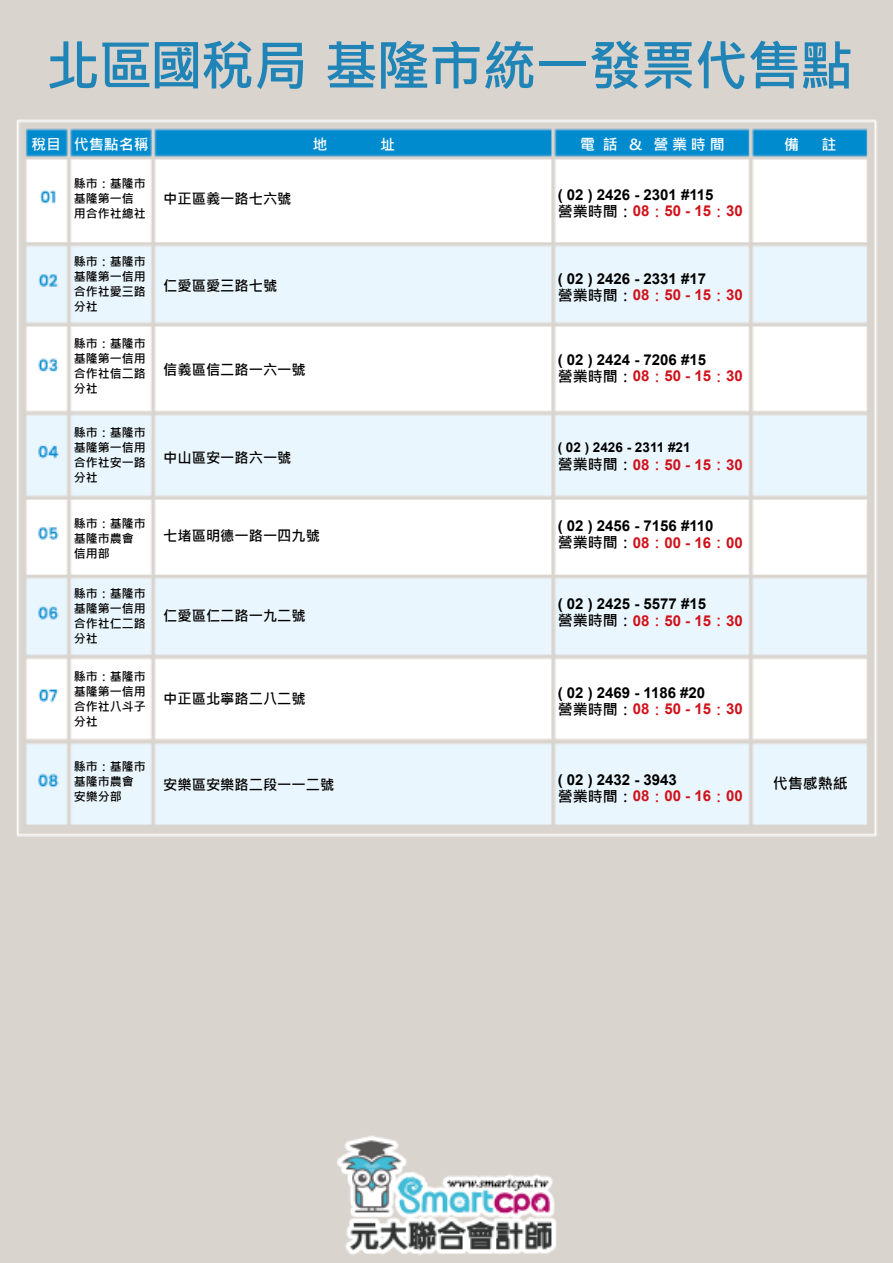
<style>
.page{position:relative;width:893px;height:1263px;background:#fff}
.page>*{position:absolute;margin:0;border:0;box-sizing:border-box;transform-origin:0 0}
.內文標題{font:700 54px "Microsoft Jheng Hei";letter-spacing:-.02em;color:#2084b6}
.內文標題-2{font:700 15px "Arial";color:#d0121b}
.內文標題-3{font:700 15px "Arial";color:#000}
.內文標題-4{font:700 15px "Microsoft Jheng Hei";color:#fff}
.內文標題-5{font:700 15px "Microsoft Jheng Hei";color:#000}
.內文標題-6{font:700 14.25px "Microsoft Jheng Hei";color:#000}
.內文標題-7{font:700 13.5px "Arial";color:#000}
.內文標題-8{font:700 12px "Microsoft Jheng Hei";color:#000}
.s1{font-family:"Microsoft Jheng Hei";color:#000}
.s2{font-family:"Microsoft Jheng Hei"}
</style>
<div class="page">
<img style="left:0;top:0;width:893px;height:1263px">
<p class="內文標題" style="left:46px;top:32px;width:809px">北區國稅局 基隆市統一發票代售點</p>
<p class="內文標題-4" style="left:31px;top:136px;width:31px">稅目</p>
<p class="內文標題-4" style="left:74px;top:136px;width:76px">代售點名稱</p>
<p class="內文標題-4" style="left:784px;top:136px;width:16px">備</p>
<p class="內文標題-4" style="left:822px;top:136px;width:16px">註</p>
<p class="內文標題-3" style="left:558px;top:184px;width:157px">( 02 ) 2426 - 2301 #115</p>
<p class="內文標題-2" style="left:558px;top:200px;width:187px"><span class="s1">營業時間：</span>08<span class="s2">：</span>50 - 15<span class="s2">：</span>30</p>
<p class="內文標題-4" style="left:313px;top:136px;width:16px">地</p>
<p class="內文標題-4" style="left:380px;top:136px;width:16px">址</p>
<p class="內文標題-4" style="left:580px;top:136px;width:146px">電 話 &amp; 營 業 時 間</p>
<p class="內文標題-8" style="left:74px;top:176px;width:73px">縣市：基隆市</p>
<p class="內文標題-8" style="left:74px;top:191px;width:61px">基隆第一信</p>
<p class="內文標題-8" style="left:74px;top:206px;width:73px">用合作社總社</p>
<p class="內文標題-6" style="left:163px;top:190px;width:130px">中正區義一路七六號</p>
<p class="內文標題-8" style="left:74px;top:255px;width:73px">縣市：基隆市</p>
<p class="內文標題-8" style="left:74px;top:270px;width:73px">基隆第一信用</p>
<p class="內文標題-8" style="left:74px;top:285px;width:73px">合作社愛三路</p>
<p class="內文標題-8" style="left:74px;top:300px;width:25px">分社</p>
<p class="內文標題-8" style="left:74px;top:336px;width:73px">縣市：基隆市</p>
<p class="內文標題-8" style="left:74px;top:351px;width:73px">基隆第一信用</p>
<p class="內文標題-8" style="left:74px;top:366px;width:73px">合作社信二路</p>
<p class="內文標題-8" style="left:74px;top:381px;width:25px">分社</p>
<p class="內文標題-8" style="left:74px;top:425px;width:73px">縣市：基隆市</p>
<p class="內文標題-8" style="left:74px;top:440px;width:73px">基隆第一信用</p>
<p class="內文標題-8" style="left:74px;top:455px;width:73px">合作社安一路</p>
<p class="內文標題-8" style="left:74px;top:470px;width:25px">分社</p>
<p class="內文標題-8" style="left:74px;top:516px;width:73px">縣市：基隆市</p>
<p class="內文標題-8" style="left:74px;top:531px;width:61px">基隆市農會</p>
<p class="內文標題-8" style="left:74px;top:546px;width:37px">信用部</p>
<p class="內文標題-8" style="left:74px;top:586px;width:73px">縣市：基隆市</p>
<p class="內文標題-8" style="left:74px;top:601px;width:73px">基隆第一信用</p>
<p class="內文標題-8" style="left:74px;top:616px;width:73px">合作社仁二路</p>
<p class="內文標題-8" style="left:74px;top:631px;width:25px">分社</p>
<p class="內文標題-8" style="left:74px;top:669px;width:73px">縣市：基隆市</p>
<p class="內文標題-8" style="left:74px;top:684px;width:73px">基隆第一信用</p>
<p class="內文標題-8" style="left:74px;top:699px;width:73px">合作社八斗子</p>
<p class="內文標題-8" style="left:74px;top:714px;width:25px">分社</p>
<p class="內文標題-8" style="left:74px;top:759px;width:73px">縣市：基隆市</p>
<p class="內文標題-8" style="left:74px;top:774px;width:61px">基隆市農會</p>
<p class="內文標題-8" style="left:74px;top:789px;width:49px">安樂分部</p>
<p class="內文標題-6" style="left:163px;top:277px;width:115px">仁愛區愛三路七號</p>
<p class="內文標題-6" style="left:163px;top:361px;width:144px">信義區信二路一六一號</p>
<p class="內文標題-6" style="left:163px;top:449px;width:130px">中山區安一路六一號</p>
<p class="內文標題-6" style="left:163px;top:527px;width:158px">七堵區明德一路一四九號</p>
<p class="內文標題-6" style="left:163px;top:607px;width:144px">仁愛區仁二路一九二號</p>
<p class="內文標題-6" style="left:163px;top:690px;width:144px">中正區北寧路二八二號</p>
<p class="內文標題-6" style="left:163px;top:775px;width:172px">安樂區安樂路二段一一二號</p>
<p class="內文標題-3" style="left:558px;top:268px;width:150px">( 02 ) 2426 - 2331 #17</p>
<p class="內文標題-2" style="left:558px;top:284px;width:187px"><span class="s1">營業時間：</span>08<span class="s2">：</span>50 - 15<span class="s2">：</span>30</p>
<p class="內文標題-3" style="left:558px;top:349px;width:150px">( 02 ) 2424 - 7206 #15</p>
<p class="內文標題-2" style="left:558px;top:365px;width:187px"><span class="s1">營業時間：</span>08<span class="s2">：</span>50 - 15<span class="s2">：</span>30</p>
<p class="內文標題-7" style="left:558px;top:438px;width:134px">( 02 ) 2426 - 2311 #21</p>
<p class="內文標題-2" style="left:558px;top:454px;width:187px"><span class="s1">營業時間：</span>08<span class="s2">：</span>50 - 15<span class="s2">：</span>30</p>
<p class="內文標題-3" style="left:558px;top:516px;width:157px">( 02 ) 2456 - 7156 #110</p>
<p class="內文標題-2" style="left:558px;top:532px;width:187px"><span class="s1">營業時間：</span>08<span class="s2">：</span>00 - 16<span class="s2">：</span>00</p>
<p class="內文標題-3" style="left:558px;top:593px;width:150px">( 02 ) 2425 - 5577 #15</p>
<p class="內文標題-2" style="left:558px;top:610px;width:187px"><span class="s1">營業時間：</span>08<span class="s2">：</span>50 - 15<span class="s2">：</span>30</p>
<p class="內文標題-3" style="left:558px;top:682px;width:149px">( 02 ) 2469 - 1186 #20</p>
<p class="內文標題-2" style="left:558px;top:698px;width:187px"><span class="s1">營業時間：</span>08<span class="s2">：</span>50 - 15<span class="s2">：</span>30</p>
<p class="內文標題-3" style="left:558px;top:769px;width:121px">( 02 ) 2432 - 3943</p>
<p class="內文標題-2" style="left:558px;top:785px;width:187px"><span class="s1">營業時間：</span>08<span class="s2">：</span>00 - 16<span class="s2">：</span>00</p>
<p class="內文標題-5" style="left:773px;top:774px;width:76px">代售感熱紙</p>
</div>
